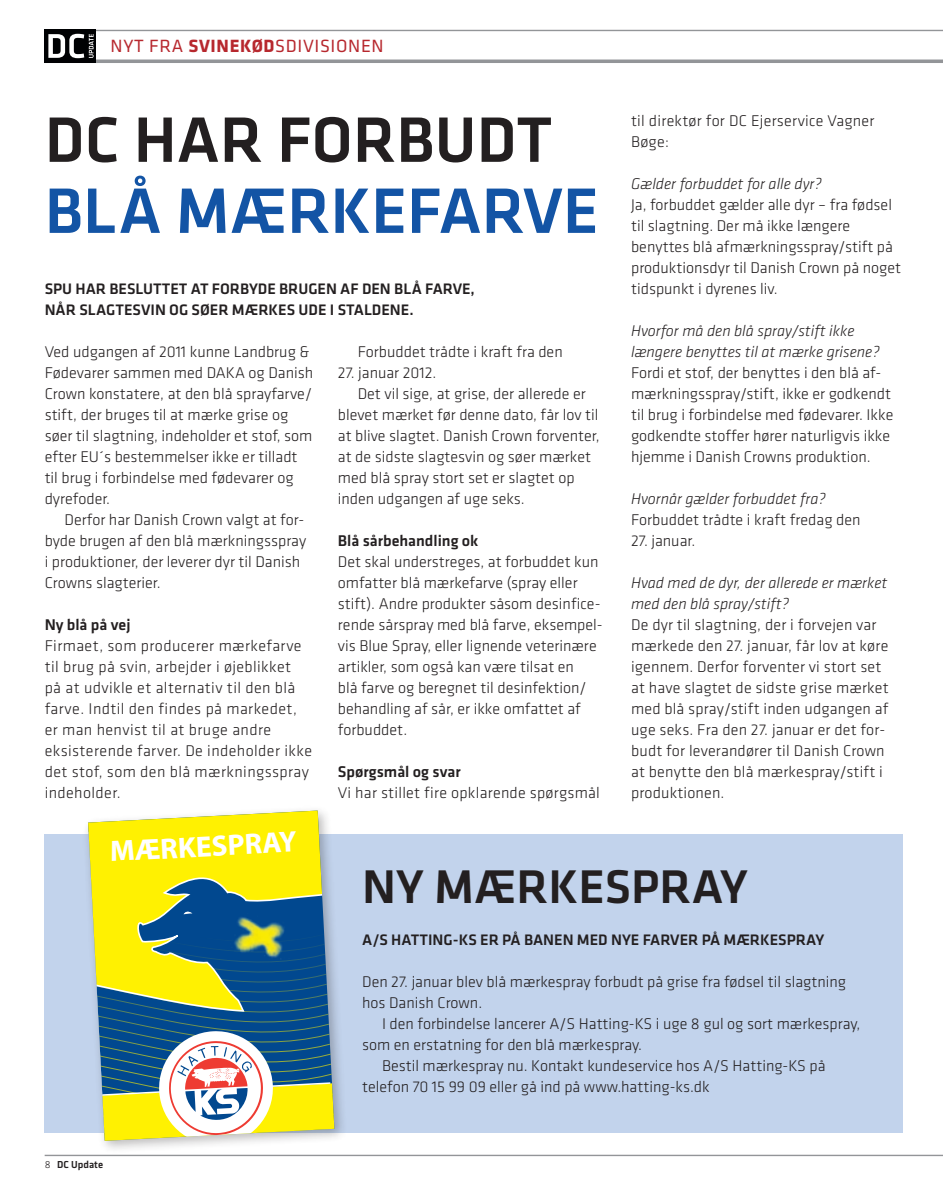
<style>
.page{position:relative;width:943px;height:1191px;background:#fff}
.page>*{position:absolute;margin:0;border:0;box-sizing:border-box;transform-origin:0 0}
.t1{font:500 66.5px "Klavika";color:#1354a5}
.t2{font:500 66.5px "Klavika";color:#231f20}
.t3{font:500 49px "Klavika";color:#231f20}
.t4{font:700 29.4px "Myriad Pro";color:#fff}
.t5{font:18.38px "Klavika";letter-spacing:.035em;color:#b7282e}
.t6{font:300 16.1px/21px "Klavika";color:#231f20}
.t7{font:300 16.1px/21px "Klavika";letter-spacing:.025em;color:#231f20}
.t8{font:italic 300 16.1px/21px "Klavika";color:#231f20}
.t9{font:500 16.1px "Klavika";color:#231f20}
.t10{font:500 15.75px/21px "Klavika";color:#231f20}
.t11{font:500 10.5px "Klavika";color:#231f20}
.s1{font-weight:700}
.s2{font-weight:300}
</style>
<div class="page">
<hr style="left:45px;top:1154px;width:898px;height:2px;background:#939598">
<hr style="left:45px;top:30px;width:898px;height:1px;background:#939598">
<hr style="left:45px;top:60px;width:898px;height:3px;background:#939598">
<div style="left:45px;top:30px;width:51px;height:33px;background:#000103"></div>
<svg style="left:48px;top:34px;width:46px;height:24px"></svg>
<div style="left:45px;top:833px;width:858px;height:299px;background:#c2d3ec"></div>
<div style="left:82px;top:804px;width:265px;height:350px;background:#231f20;opacity:.3"></div>
<svg style="left:88px;top:810px;width:246px;height:330px;background:#a2b266"></svg>
<img style="left:229px;top:910px;width:61px;height:52px">
<p class="t5" style="left:111px;top:35px;width:90px">NYT FRA <span class="s1">SVINEK</span></p>
<p class="t5" style="left:252px;top:35px;width:133px"><span class="s1">ØD</span>SDIVISIONEN</p>
<h1 class="t2" style="left:45px;top:104px;width:509px">DC HAR FORBUDT</h1>
<h1 class="t1" style="left:45px;top:175px;width:555px">BLÅ MÆRKEFARVE</h1>
<p class="t10" style="left:45px;top:279px;width:432px">SPU HAR BESLUTTET AT FORBYDE BRUGEN AF DEN BLÅ FARVE,<br>NÅR SLAGTESVIN OG SØER MÆRKES UDE I STALD ENE.</p>
<p class="t6" style="left:45px;top:341px;width:270px">Ved udgangen af 2011 kunne Landbrug &amp; Fødevarer sammen med DAKA og Danish Crown konstatere, at den blå sprayfarve/ stift, der bruges til at mærke grise og søer til slagtning, indeholder et stof, som efter EU´s bestemmelser ikke er tilladt til brug i forbindelse med fødevarer og dyrefoder.</p>
<p class="t6" style="left:45px;top:509px;width:263px;text-indent:20px">Derfor har Danish Crown valgt at for&shy;byde brugen af den blå mærkningsspray i produktioner, der leverer dyr til Danish Crowns slagterier.</p>
<p class="t9" style="left:45px;top:615px;width:87px">NY BLÅ PÅ VEJ</p>
<p class="t7" style="left:45px;top:635px;width:269px">Firmaet, som producerer mærkefarve til brug på svin, arbejder i øjeblikket<br>på at udvikle et alternativ til den blå farve. Indtil den findes på markedet, er man henvist til at bruge andre eksisterende farver. De indeholder ikke det stof, som den blå mærkningsspray indeholder.</p>
<p class="t6" style="left:358px;top:341px;width:206px">Forbuddet trådte i kraft fra den</p>
<p class="t6" style="left:338px;top:362px;width:100px">27. januar 2012.</p>
<p class="t6" style="left:358px;top:383px;width:229px">Det vil sige, at grise, der allerede er</p>
<p class="t6" style="left:338px;top:404px;width:262px">blevet mærket før denne dato, får lov til</p>
<p class="t6" style="left:338px;top:425px;width:263px">at blive slagtet. Danish Crown forventer,</p>
<p class="t6" style="left:338px;top:446px;width:255px">at de sidste slagtesvin og søer mærket</p>
<p class="t6" style="left:338px;top:467px;width:238px">med blå spray stort set er slagtet op</p>
<p class="t6" style="left:338px;top:488px;width:188px">inden udgangen af uge seks.</p>
<p class="t9" style="left:338px;top:531px;width:142px">BLÅ SÅRBEHANDLING OK</p>
<p class="t6" style="left:338px;top:551px;width:266px">Det skal understreges, at forbuddet kun omfatter blå mærkefarve (spray eller stift). Andre produkter såsom desinfice&shy;rende sårspray med blå farve, eksempel&shy;vis Blue Spray, eller lignende veterinære artikler, som også kan være tilsat en<br>blå farve og beregnet til desinfektion/ behandling af sår, er ikke omfattet af forbuddet.</p>
<p class="t9" style="left:338px;top:762px;width:124px">SPØRGSMÅL OG SVAR</p>
<p class="t6" style="left:338px;top:782px;width:263px">Vi har stillet fire opklarende spørgsmål</p>
<h3 class="t4" style="left:109px;top:832px;width:188px;rotate:-3deg">MÆRKESPRAY</h3>
<p class="t6" style="left:631px;top:110px;width:245px">til direktør for DC Ejerservice Vagner<br>Bøge:</p>
<p class="t8" style="left:631px;top:173px;width:192px">Gælder forbuddet for alle dyr?</p>
<p class="t6" style="left:631px;top:194px;width:271px">Ja, forbuddet gælder alle dyr – fra fødsel til slagtning. Der må ikke længere benyttes blå afmærkningsspray/stift på produktionsdyr til Danish Crown på noget tidspunkt i dyrenes liv.</p>
<p class="t8" style="left:631px;top:320px;width:250px">Hvorfor må den blå spray/stift ikke længere benyttes til at mærke grisene?</p>
<p class="t6" style="left:631px;top:362px;width:264px">Fordi et stof, der benyttes i den blå af&shy;mærkningsspray/stift, ikke er godkendt til brug i forbindelse med fødevarer. Ikke godkendte stoffer hører naturligvis ikke hjemme i Danish Crowns produktion.</p>
<p class="t8" style="left:631px;top:488px;width:196px">Hvornår gælder forbuddet fra?</p>
<p class="t6" style="left:631px;top:509px;width:231px">Forbuddet trådte i kraft fredag den</p>
<p class="t6" style="left:631px;top:530px;width:66px">27. januar.</p>
<p class="t8" style="left:631px;top:572px;width:258px">Hvad med de dyr, der allerede er mærket med den blå spray/stift?</p>
<p class="t6" style="left:631px;top:614px;width:259px">De dyr til slagtning, der i forvejen var mærkede den 27. januar, får lov at køre igennem. Derfor forventer vi stort set at have slagtet de sidste grise mærket med blå spray/stift inden udgangen af uge seks. Fra den 27. januar er det for&shy;budt for leverandører til Danish Crown at benytte den blå mærkespray/stift i produktionen.</p>
<p class="t11" style="left:45px;top:1159px;width:60px"><span class="s2">8</span> DC UPDATE</p>
<h2 class="t3" style="left:362px;top:860px;width:387px">NY MÆRKESPRAY</h2>
<p class="t10" style="left:362px;top:930px;width:463px">A/S HATTING-KS ER PÅ BANEN MED NYE FARVER PÅ MÆRKESPRAY</p>
<p class="t6" style="left:362px;top:971px;width:485px">Den 27. januar blev blå mærkespray forbudt på grise fra fødsel til slagtning hos Danish Crown.</p>
<p class="t6" style="left:382px;top:1013px;width:480px">I den forbindelse lancerer A/S Hatting-KS i uge 8 gul og sort mærkespray,</p>
<p class="t6" style="left:362px;top:1034px;width:281px">som en erstatning for den blå mærkespray.</p>
<p class="t6" style="left:382px;top:1055px;width:445px">Bestil mærkespray nu. Kontakt kundeservice hos A/S Hatting-KS på</p>
<p class="t6" style="left:362px;top:1076px;width:349px">telefon 70 15 99 09 eller gå ind på www.hatting-ks.dk</p>
</div>
